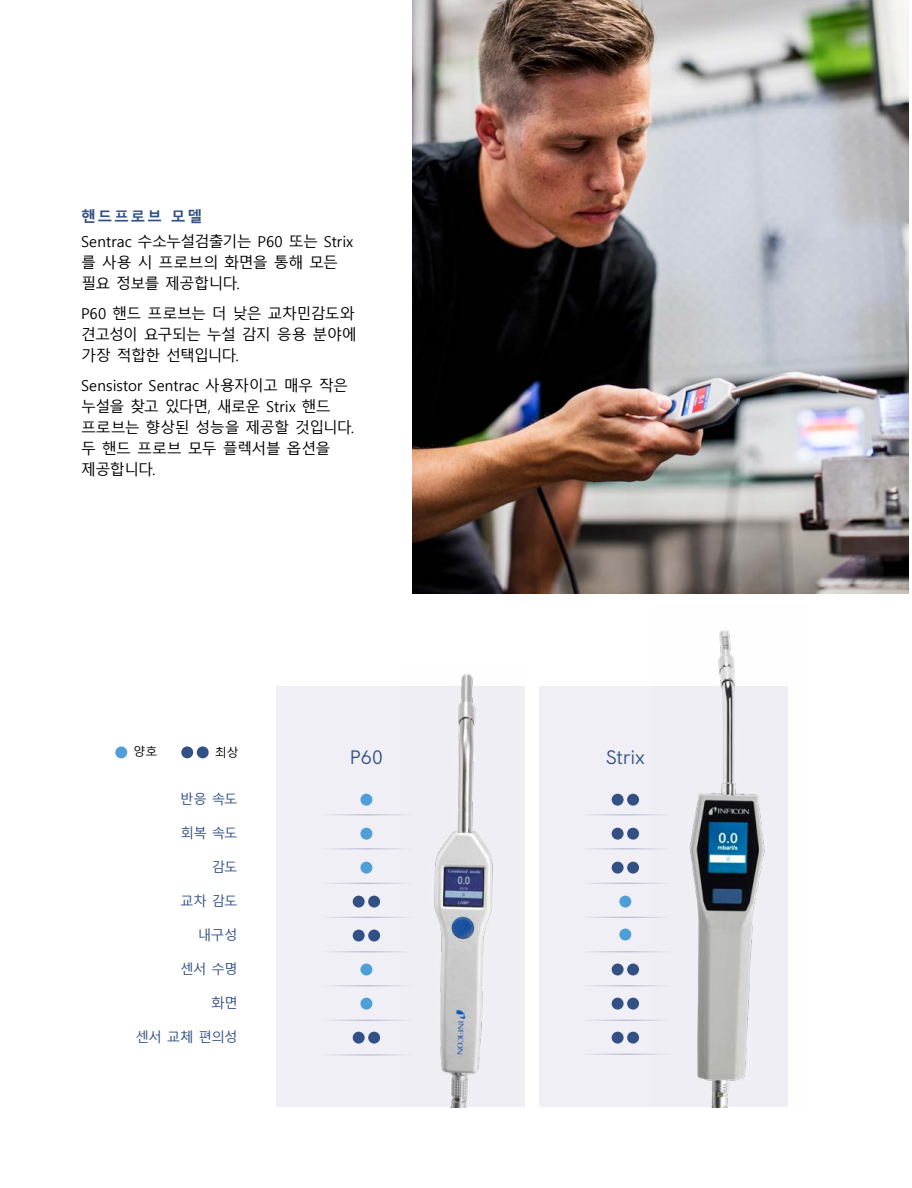
<style>
.page{position:relative;width:912px;height:1188px;background:#fff}
.page>*{position:absolute;margin:0;border:0;box-sizing:border-box;transform-origin:0 0}
.t1{font:19.5px "HK Grotesk";letter-spacing:-.015em;color:#325084}
.t2{font:15px/21px "Malgun Gothic";letter-spacing:-.04em;color:#000}
.t3{font:700 15px "Malgun Gothic";letter-spacing:.1em;color:#325084}
.t4{font:13.5px "Malgun Gothic";letter-spacing:-.04em;color:#325084}
.t5{font:12px "Malgun Gothic";color:#000}
</style>
<div class="page">
<div style="left:276px;top:686px;width:248px;height:421px;background:#efeff5"></div>
<div style="left:539px;top:686px;width:248px;height:421px;background:#efeff5"></div>
<div style="left:197px;top:746px;width:12px;height:12px;background:#325084;border-radius:50%"></div>
<div style="left:181px;top:746px;width:12px;height:12px;background:#325084;border-radius:50%"></div>
<div style="left:115px;top:747px;width:12px;height:11px;background:#4e9ed7;border-radius:50%"></div>
<div style="left:627px;top:794px;width:12px;height:12px;background:#325084;border-radius:50%"></div>
<div style="left:611px;top:794px;width:12px;height:12px;background:#325084;border-radius:50%"></div>
<div style="left:627px;top:828px;width:12px;height:12px;background:#325084;border-radius:50%"></div>
<div style="left:611px;top:828px;width:12px;height:12px;background:#325084;border-radius:50%"></div>
<div style="left:627px;top:862px;width:12px;height:12px;background:#325084;border-radius:50%"></div>
<div style="left:611px;top:862px;width:12px;height:12px;background:#325084;border-radius:50%"></div>
<div style="left:627px;top:1032px;width:12px;height:12px;background:#325084;border-radius:50%"></div>
<div style="left:611px;top:1032px;width:12px;height:12px;background:#325084;border-radius:50%"></div>
<div style="left:627px;top:964px;width:12px;height:11px;background:#325084;border-radius:50%"></div>
<div style="left:611px;top:964px;width:12px;height:11px;background:#325084;border-radius:50%"></div>
<div style="left:627px;top:998px;width:12px;height:12px;background:#325084;border-radius:50%"></div>
<div style="left:611px;top:998px;width:12px;height:12px;background:#325084;border-radius:50%"></div>
<div style="left:619px;top:896px;width:12px;height:12px;background:#4e9ed7;border-radius:50%"></div>
<div style="left:619px;top:929px;width:12px;height:11px;background:#4e9ed7;border-radius:50%"></div>
<div style="left:368px;top:896px;width:12px;height:12px;background:#325084;border-radius:50%"></div>
<div style="left:352px;top:896px;width:12px;height:12px;background:#325084;border-radius:50%"></div>
<div style="left:368px;top:930px;width:12px;height:12px;background:#325084;border-radius:50%"></div>
<div style="left:352px;top:930px;width:12px;height:12px;background:#325084;border-radius:50%"></div>
<div style="left:368px;top:1032px;width:12px;height:12px;background:#325084;border-radius:50%"></div>
<div style="left:352px;top:1032px;width:12px;height:12px;background:#325084;border-radius:50%"></div>
<div style="left:360px;top:862px;width:12px;height:12px;background:#4e9ed7;border-radius:50%"></div>
<div style="left:360px;top:964px;width:12px;height:11px;background:#4e9ed7;border-radius:50%"></div>
<div style="left:360px;top:998px;width:12px;height:12px;background:#4e9ed7;border-radius:50%"></div>
<div style="left:360px;top:794px;width:12px;height:12px;background:#4e9ed7;border-radius:50%"></div>
<div style="left:360px;top:828px;width:12px;height:12px;background:#4e9ed7;border-radius:50%"></div>
<img style="left:399px;top:673px;width:94px;height:434px">
<img style="left:650px;top:630px;width:138px;height:477px">
<hr style="left:320px;top:814px;width:92px;height:1px;background:#fff">
<hr style="left:320px;top:951px;width:92px;height:1px;background:#fff">
<hr style="left:320px;top:883px;width:92px;height:1px;background:#fff">
<hr style="left:320px;top:1020px;width:92px;height:1px;background:#fff">
<hr style="left:320px;top:848px;width:92px;height:1px;background:#fff">
<hr style="left:320px;top:985px;width:92px;height:1px;background:#fff">
<hr style="left:320px;top:917px;width:92px;height:1px;background:#fff">
<hr style="left:320px;top:1055px;width:92px;height:1px;background:#fff">
<hr style="left:579px;top:814px;width:92px;height:1px;background:#fff">
<hr style="left:579px;top:951px;width:92px;height:1px;background:#fff">
<hr style="left:579px;top:883px;width:92px;height:1px;background:#fff">
<hr style="left:579px;top:1020px;width:92px;height:1px;background:#fff">
<hr style="left:579px;top:848px;width:92px;height:1px;background:#fff">
<hr style="left:579px;top:985px;width:92px;height:1px;background:#fff">
<hr style="left:579px;top:917px;width:92px;height:1px;background:#fff">
<hr style="left:579px;top:1054px;width:92px;height:1px;background:#fff">
<img style="left:412px;top:0;width:496px;height:594px">
<p class="t3" style="left:81px;top:207px;width:123px">핸드프로브 모델</p>
<p class="t2" style="left:81px;top:231px;width:273px">Sentrac 수소누설검출기는 P60 또는 Strix 를 사용 시 프로브의 화면을 통해 모든 필요 정보를 제공합니다.</p>
<p class="t2" style="left:81px;top:303px;width:277px">P60 핸드 프로브는 더 낮은 교차민감도와 견고성이 요구되는 누설 감지 응용 분야에 가장 적합한 선택입니다.</p>
<p class="t2" style="left:81px;top:375px;width:274px">Sensistor Sentrac 사용자이고 매우 작은 누설을 찾고 있다면, 새로운 Strix 핸드 프로브는 향상된 성능을 제공할 것입니다. 두 핸드 프로브 모두 플렉서블 옵션을 제공합니다.</p>
<p class="t5" style="left:133px;top:745px;width:25px">양호</p>
<p class="t5" style="left:215px;top:746px;width:25px">최상</p>
<h1 class="t1" style="left:349px;top:742px;width:35px">P60</h1>
<h1 class="t1" style="left:605px;top:742px;width:41px">Strix</h1>
<p class="t4" style="left:180px;top:791px;width:59px">반응 속도</p>
<p class="t4" style="left:180px;top:825px;width:59px">회복 속도</p>
<p class="t4" style="left:211px;top:859px;width:28px">감도</p>
<p class="t4" style="left:180px;top:893px;width:59px">교차 감도</p>
<p class="t4" style="left:198px;top:927px;width:41px">내구성</p>
<p class="t4" style="left:180px;top:961px;width:59px">센서 수명</p>
<p class="t4" style="left:211px;top:995px;width:28px">화면</p>
<p class="t4" style="left:136px;top:1029px;width:104px">센서 교체 편의성</p>
</div>
